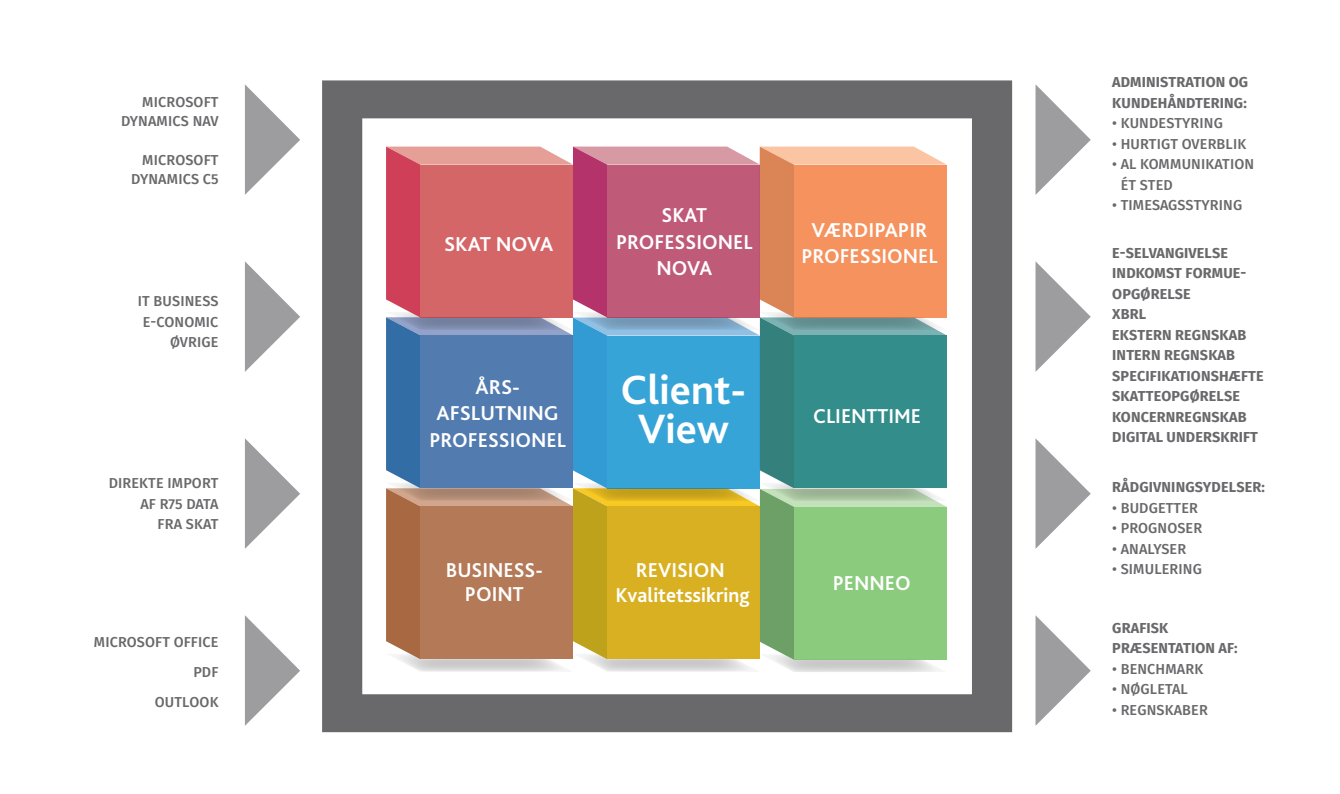
<style>
.page{position:relative;width:1340px;height:794px;background:#fff}
.page>*{position:absolute;margin:0;border:0;box-sizing:border-box;transform-origin:0 0}
.t1{font:700 42.98px/38.2px "Bliss 2";color:#fff;text-align:center}
.t2{font:700 20.93px/26.6px "Bliss 2";color:#fff;text-align:center}
.t3{font:500 14.4px/20.5px "Fira Sans";letter-spacing:.01em;color:#69696c;text-align:right}
.t4{font:700 14.4px/20.5px "Fira Sans";letter-spacing:.01em;color:#69696c}
</style>
<div class="page">
<svg style="left:322px;top:80px;width:690px;height:652px;fill:#69696c"></svg>
<svg style="left:245px;top:438px;width:55px;height:110px"></svg>
<svg style="left:1035px;top:438px;width:55px;height:110px"></svg>
<svg style="left:245px;top:261px;width:55px;height:111px"></svg>
<svg style="left:1035px;top:261px;width:55px;height:111px"></svg>
<svg style="left:245px;top:615px;width:55px;height:110px"></svg>
<svg style="left:1035px;top:615px;width:55px;height:110px"></svg>
<svg style="left:245px;top:84px;width:55px;height:111px"></svg>
<svg style="left:1035px;top:84px;width:55px;height:111px"></svg>
<svg style="left:386px;top:146px;width:561px;height:526px;background:#9c8f7e"></svg>
<p class="t3" style="left:121px;top:92px;width:99px;line-height:19.1px">MICROSOFT<br>DYNAMICS NAV</p>
<p class="t3" style="left:131px;top:149px;width:89px;line-height:19.1px">MICROSOFT<br>DYNAMICS C5</p>
<p class="t3" style="left:138px;top:290px;width:82px">IT BUSINESS</p>
<p class="t3" style="left:143px;top:310px;width:77px">E-CONOMIC<br>ØVRIGE</p>
<p class="t3" style="left:109px;top:472px;width:111px">DIREKTE IMPORT<br>AF R75 DATA<br>FRA SKAT</p>
<p class="t3" style="left:94px;top:631px;width:126px">MICROSOFT OFFICE</p>
<p class="t3" style="left:193px;top:661px;width:27px">PDF</p>
<p class="t3" style="left:155px;top:691px;width:65px">OUTLOOK</p>
<h2 class="t2" style="left:444px;top:230px;width:111px">SKAT NOVA</h2>
<h2 class="t2" style="left:429px;top:373px;width:138px">ÅRS-<br>AFSLUTNING<br>PROFESSIONEL</h2>
<h2 class="t2" style="left:446px;top:557px;width:99px;line-height:24.5px">BUSINESS-<br>POINT</h2>
<h2 class="t2" style="left:616px;top:201px;width:138px">SKAT<br>PROFESSIONEL<br>NOVA</h2>
<h1 class="t1" style="left:620px;top:370px;width:127px">Client-<br>View</h1>
<h2 class="t2" style="left:615px;top:556px;width:136px;line-height:25px">REVISION<br>Kvalitetssikring</h2>
<h2 class="t2" style="left:801px;top:216px;width:138px">VÆRDIPAPIR<br>PROFESSIONEL</h2>
<h2 class="t2" style="left:813px;top:401px;width:109px">CLIENTTIME</h2>
<h2 class="t2" style="left:832px;top:568px;width:79px">PENNEO</h2>
<p class="t4" style="left:1112px;top:72px;width:137px">ADMINISTRATION OG<br>KUNDEHÅNDTERING:</p>
<p class="t3" style="left:1112px;top:112px;width:112px">• KUNDESTYRING</p>
<p class="t3" style="left:1112px;top:133px;width:135px">• HURTIGT OVERBLIK</p>
<p class="t3" style="left:1120px;top:153px;width:135px;text-align:left;text-indent:-9px">• AL KOMMUNIKATION<br>ÉT STED</p>
<p class="t3" style="left:1112px;top:194px;width:131px">• TIMESAGSSTYRING</p>
<p class="t4" style="left:1112px;top:242px;width:117px">E-SELVANGIVELSE</p>
<p class="t4" style="left:1112px;top:263px;width:134px">INDKOMST FORMUE-<br>OPGØRELSE</p>
<p class="t4" style="left:1112px;top:304px;width:35px">XBRL</p>
<p class="t4" style="left:1112px;top:324px;width:135px">EKSTERN REGNSKAB</p>
<p class="t4" style="left:1112px;top:345px;width:124px">INTERN REGNSKAB</p>
<p class="t4" style="left:1112px;top:365px;width:153px">SPECIFIKATIONSHÆFTE</p>
<p class="t4" style="left:1112px;top:386px;width:129px">SKATTEOPGØRELSE</p>
<p class="t4" style="left:1112px;top:406px;width:136px">KONCERNREGNSKAB</p>
<p class="t4" style="left:1112px;top:427px;width:147px">DIGITAL UNDERSKRIFT</p>
<p class="t4" style="left:1112px;top:476px;width:154px">RÅDGIVNINGSYDELSER:</p>
<p class="t3" style="left:1112px;top:496px;width:87px">• BUDGETTER</p>
<p class="t3" style="left:1112px;top:517px;width:91px">• PROGNOSER</p>
<p class="t3" style="left:1112px;top:537px;width:75px">• ANALYSER</p>
<p class="t3" style="left:1112px;top:558px;width:91px">• SIMULERING</p>
<p class="t4" style="left:1112px;top:617px;width:127px">GRAFISK<br>PRÆSENTATION AF:</p>
<p class="t3" style="left:1112px;top:657px;width:93px">• BENCHMARK</p>
<p class="t3" style="left:1112px;top:678px;width:77px">• NØGLETAL</p>
<p class="t3" style="left:1112px;top:698px;width:97px">• REGNSKABER</p>
</div>
